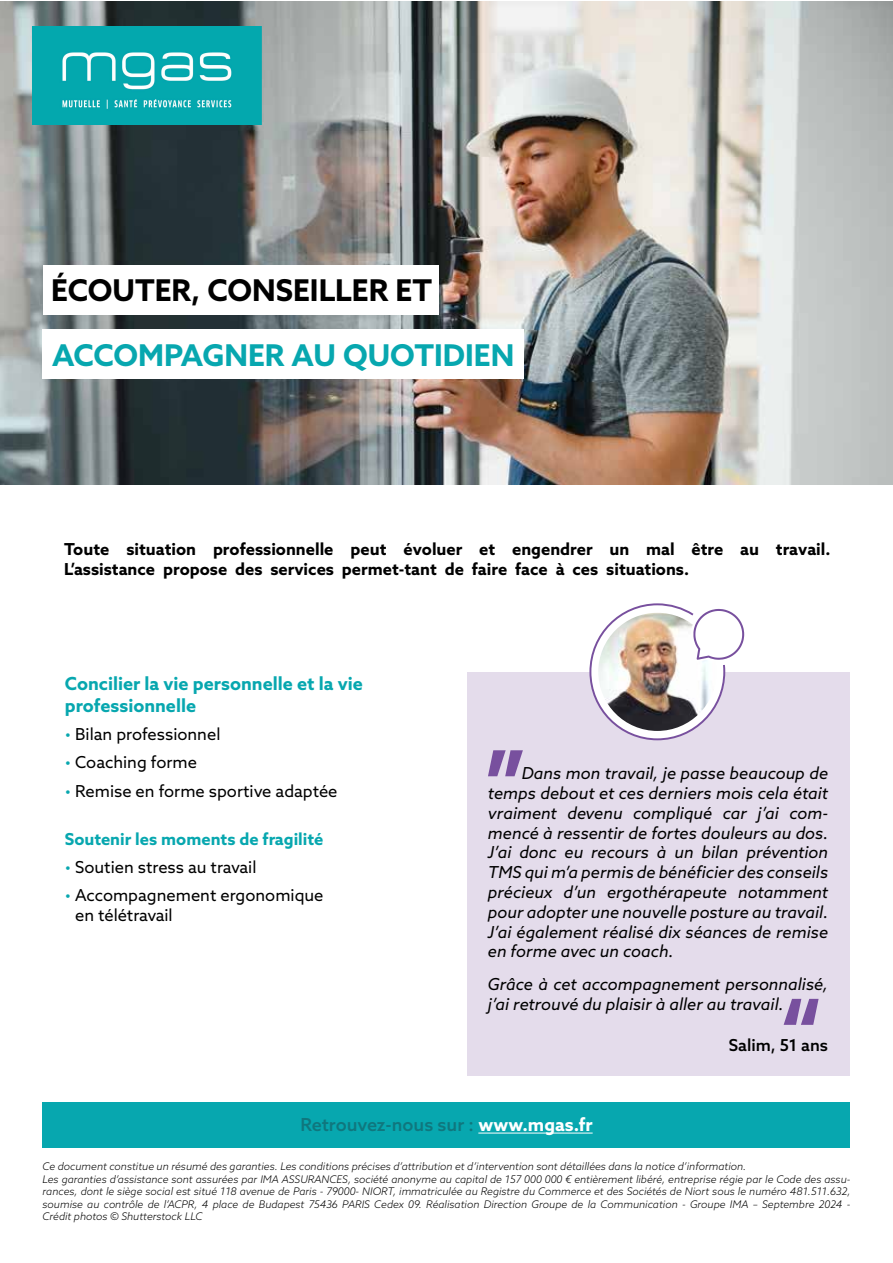
<style>
.page{position:relative;width:893px;height:1263px;background:#fff}
.page>*{position:absolute;margin:0;border:0;box-sizing:border-box;transform-origin:0 0}
.t1{font:700 30px "Azo Sans";color:#07a7af}
.t2{font:700 30px "Azo Sans";color:#000}
.t3{font:700 18px/21.6px "Azo Sans";color:#07a7af}
.t4{font:500 18px "Azo Sans";color:#10777e}
.t5{font:italic 16.5px/19.8px "Azo Sans";color:#000;text-align:justify}
.t6{font:700 16.5px/19.8px "Azo Sans";color:#000}
.t7{font:16.5px/19.8px "Azo Sans";color:#000}
.t8{font:700 16.5px "Azo Sans";color:#07a7af}
.t9{font:500 16.5px "Azo Sans";color:#000}
.t10{font:italic 300 10.5px/12.6px "Azo Sans";color:#000}
.s1{color:#07a7af}
.s2{font-weight:700;color:#fff}
</style>
<div class="page">
<img style="left:0;top:2px;width:893px;height:482px">
<div style="left:43px;top:265px;width:396px;height:49px;background:#fff"></div>
<div style="left:43px;top:330px;width:481px;height:49px;background:#fff"></div>
<div style="left:467px;top:672px;width:382px;height:403px;background:#e4dceb"></div>
<svg style="left:488px;top:750px;width:35px;height:26px"></svg>
<svg style="left:784px;top:999px;width:35px;height:26px"></svg>
<img style="left:589px;top:603px;width:156px;height:138px">
<div style="left:43px;top:1102px;width:807px;height:46px;background:#07a7af"></div>
<hr style="left:478px;top:1132px;width:115px;height:1px;background:#fff">
<img style="left:33px;top:27px;width:229px;height:97px">
<h1 class="t2" style="left:51px;top:271px;width:382px">ÉCOUTER, CONSEILLER ET</h1>
<h1 class="t1" style="left:52px;top:335px;width:464px">ACCOMPAGNER AU QUOTIDIEN</h1>
<h3 class="t6" style="left:64px;top:539px;width:768px">Toute situation professionnelle peut évoluer et engendrer un mal être au travail.<br>L’assistance propose des services permet-tant de faire face à ces situations.</h3>
<h2 class="t3" style="left:65px;top:673px;width:299px">Concilier la vie personnelle et la vie professionnelle</h2>
<h3 class="t7" style="left:65px;top:724px;width:157px"><span class="s1">•</span> Bilan professionnel</h3>
<h3 class="t7" style="left:65px;top:752px;width:134px"><span class="s1">•</span> Coaching forme</h3>
<h3 class="t7" style="left:65px;top:781px;width:274px"><span class="s1">•</span> Remise en forme sportive adaptée</h3>
<h3 class="t8" style="left:65px;top:828px;width:260px">Soutenir les moments de fragilité</h3>
<h3 class="t7" style="left:65px;top:857px;width:193px"><span class="s1">•</span> Soutien stress au travail</h3>
<h3 class="t7" style="left:75px;top:885px;width:250px;text-indent:-10px"><span class="s1">•</span> Accompagnement ergonomique en télétravail</h3>
<p class="t5" style="left:488px;top:763px;width:342px;text-indent:34px">Dans mon travail, je passe beaucoup de temps debout et ces derniers mois cela était vraiment devenu compliqué car j’ai com&shy;mencé à ressentir de fortes douleurs au dos.<br>J’ai donc eu recours à un bilan prévention TMS qui m’a permis de bénéficier des conseils précieux d’un ergothérapeute notamment pour adopter une nouvelle posture au travail.<br>J’ai également réalisé dix séances de remise en forme avec un coach.</p>
<h3 class="t5" style="left:488px;top:974px;width:342px">Grâce à cet accompagnement personnalisé, j’ai retrouvé du plaisir à aller au travail.</h3>
<h3 class="t9" style="left:729px;top:1034px;width:101px">Salim, 51 ans</h3>
<h2 class="t4" style="left:300px;top:1112px;width:294px">Retrouvez-nous sur : <span class="s2">www.mgas.fr</span></h2>
<p class="t10" style="left:43px;top:1160px;width:809px">Ce document constitue un résumé des garanties. Les conditions précises d’attribution et d’intervention sont détaillées dans la notice d’information.<br>Les garanties d’assistance sont assurées par IMA ASSURANCES, société anonyme au capital de 157 000 000 € entièrement libéré, entreprise régie par le Code des assu&shy;rances, dont le siège social est situé 118 avenue de Paris - 79000- NIORT, immatriculée au Registre du Commerce et des Sociétés de Niort sous le numéro 481.511.632, soumise au contrôle de l’ACPR, 4 place de Budapest 75436 PARIS Cedex 09. Réalisation Direction Groupe de la Communication - Groupe IMA – Septembre 2024 - Crédit photos © Shutterstock LLC</p>
</div>
